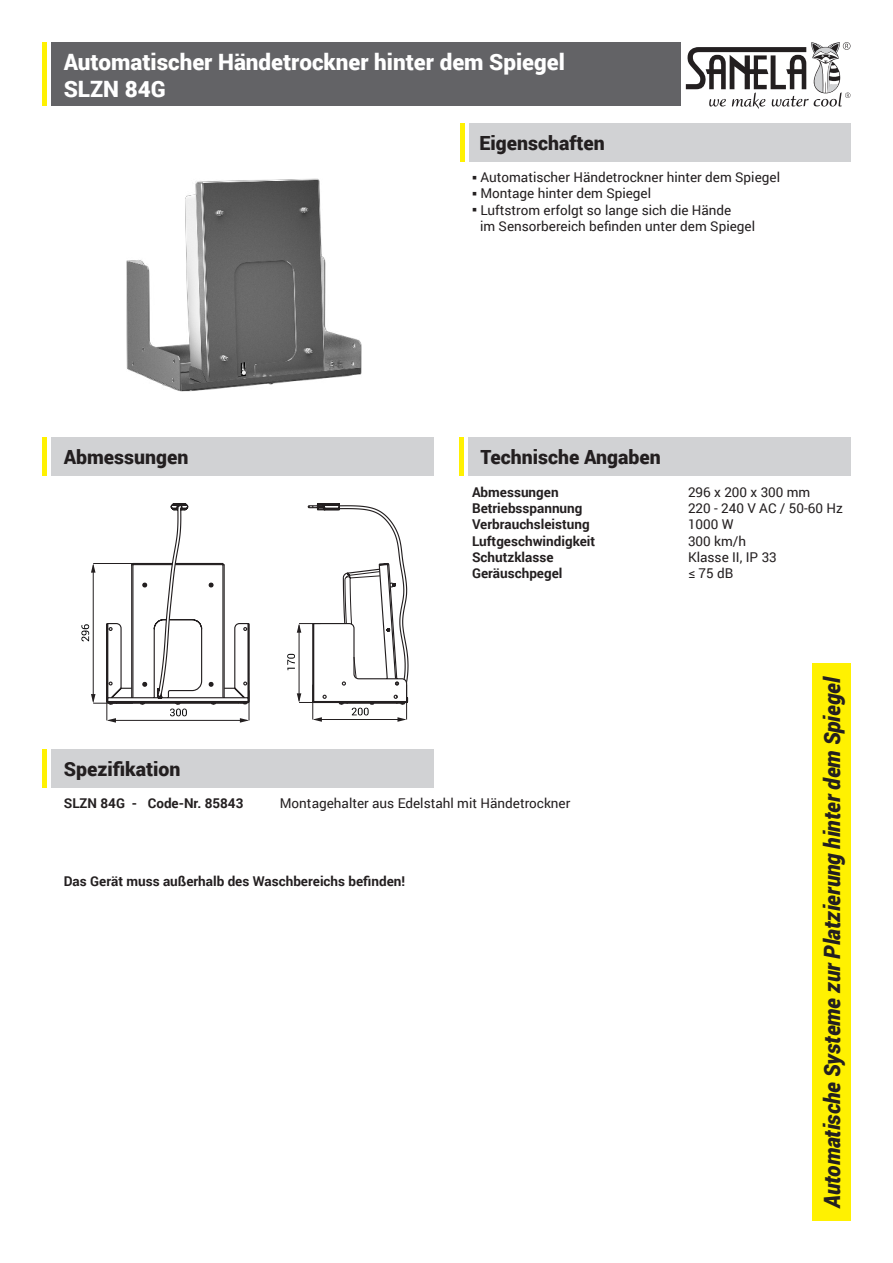
<style>
.page{position:relative;width:893px;height:1263px;background:#fff}
.page>*{position:absolute;margin:0;border:0;box-sizing:border-box;transform-origin:0 0}
.t1{font:900 22.5px/26.2px "Roboto";color:#fff}
.t2{font:italic 900 22.5px "Roboto";color:#231f20;scale:.95 1}
.t3{font:900 19.5px "Roboto";color:#231f20}
.t4{font:13.5px/16.2px "Roboto";color:#231f20}
.t5{font:700 13.5px "Roboto";color:#231f20}
</style>
<div class="page">
<div style="left:51px;top:43px;width:629px;height:63px;background:#636366"></div>
<div style="left:469px;top:123px;width:381px;height:39px;background:#d1d2d4"></div>
<div style="left:51px;top:437px;width:383px;height:38px;background:#d1d2d4"></div>
<div style="left:812px;top:663px;width:38px;height:557px;background:#fff101"></div>
<hr style="left:43px;top:43px;width:4px;height:63px;background:#fff101">
<hr style="left:43px;top:437px;width:4px;height:38px;background:#fff101">
<div style="left:468px;top:437px;width:382px;height:38px;background:#d1d2d4"></div>
<hr style="left:459px;top:437px;width:4px;height:38px;background:#fff101">
<div style="left:460px;top:123px;width:5px;height:39px;background:#fff101"></div>
<div style="left:51px;top:749px;width:383px;height:39px;background:#d1d2d4"></div>
<hr style="left:43px;top:749px;width:4px;height:39px;background:#fff101">
<svg style="left:686px;top:42px;width:164px;height:67px"></svg>
<hr style="left:93px;top:703px;width:40px;height:1px;background:#231f20">
<hr style="left:93px;top:563px;width:60px;height:1px;background:#231f20">
<hr style="left:93px;top:565px;width:1px;height:136px;background:#231f20">
<svg style="left:91px;top:563px;width:5px;height:10px"></svg>
<svg style="left:91px;top:694px;width:5px;height:9px"></svg>
<svg style="left:81px;top:624px;width:8px;height:17px"></svg>
<svg style="left:106px;top:623px;width:144px;height:100px"></svg>
<svg style="left:107px;top:503px;width:143px;height:203px"></svg>
<svg style="left:287px;top:503px;width:122px;height:219px"></svg>
<img style="left:126px;top:178px;width:236px;height:214px">
<h1 class="t1" style="left:64px;top:51px;width:503px">Automatischer Händetrockner hinter dem Spiegel<br>SLZN 84G</h1>
<h2 class="t3" style="left:479px;top:135px;width:127px">Eigenschaften</h2>
<h2 class="t3" style="left:64px;top:449px;width:126px">Abmessungen</h2>
<p class="t4" style="left:472px;top:170px;width:310px">○ Automatischer Händetrockner hinter dem Spiegel</p>
<p class="t4" style="left:472px;top:186px;width:181px">○ Montage hinter dem Spiegel</p>
<p class="t4" style="left:480px;top:203px;width:276px;text-indent:-8px">○ Luftstrom erfolgt so lange sich die Hände<br>im Sensorbereich be昀椀nden unter dem Spiegel</p>
<h2 class="t3" style="left:480px;top:449px;width:182px">Technische Angaben</h2>
<p class="t5" style="left:472px;top:486px;width:88px">Abmessungen</p>
<p class="t4" style="left:688px;top:485px;width:124px">296 x 200 x 300 mm</p>
<p class="t5" style="left:472px;top:503px;width:112px">Betriebsspannung</p>
<p class="t4" style="left:688px;top:501px;width:156px">220 - 240 V AC / 50-60 Hz</p>
<p class="t5" style="left:472px;top:519px;width:119px">Verbrauchsleistung</p>
<p class="t4" style="left:688px;top:517px;width:47px">1000 W</p>
<p class="t5" style="left:472px;top:535px;width:125px">Luftgeschwindigkeit</p>
<p class="t4" style="left:688px;top:534px;width:60px">300 km/h</p>
<p class="t5" style="left:472px;top:551px;width:83px">Schutzklasse</p>
<p class="t4" style="left:688px;top:550px;width:90px">Klasse II, IP 33</p>
<p class="t5" style="left:472px;top:567px;width:92px">Geräuschpegel</p>
<p class="t4" style="left:688px;top:564px;width:47px">≤ 75 dB</p>
<h2 class="t3" style="left:64px;top:756px;width:118px">Spezi昀椀kation</h2>
<p class="t5" style="left:64px;top:798px;width:181px">SLZN 84G - Code-Nr. 85843</p>
<p class="t4" style="left:280px;top:796px;width:292px">Montagehalter aus Edelstahl mit Händetrockner</p>
<p class="t5" style="left:64px;top:871px;width:343px">Das Gerät muss außerhalb des Waschbereichs be昀椀nden!</p>
<h1 class="t2" style="left:823px;top:1208px;width:559px;rotate:-90deg">Automatische Systeme zur Platzierung hinter dem Spiegel</h1>
</div>
